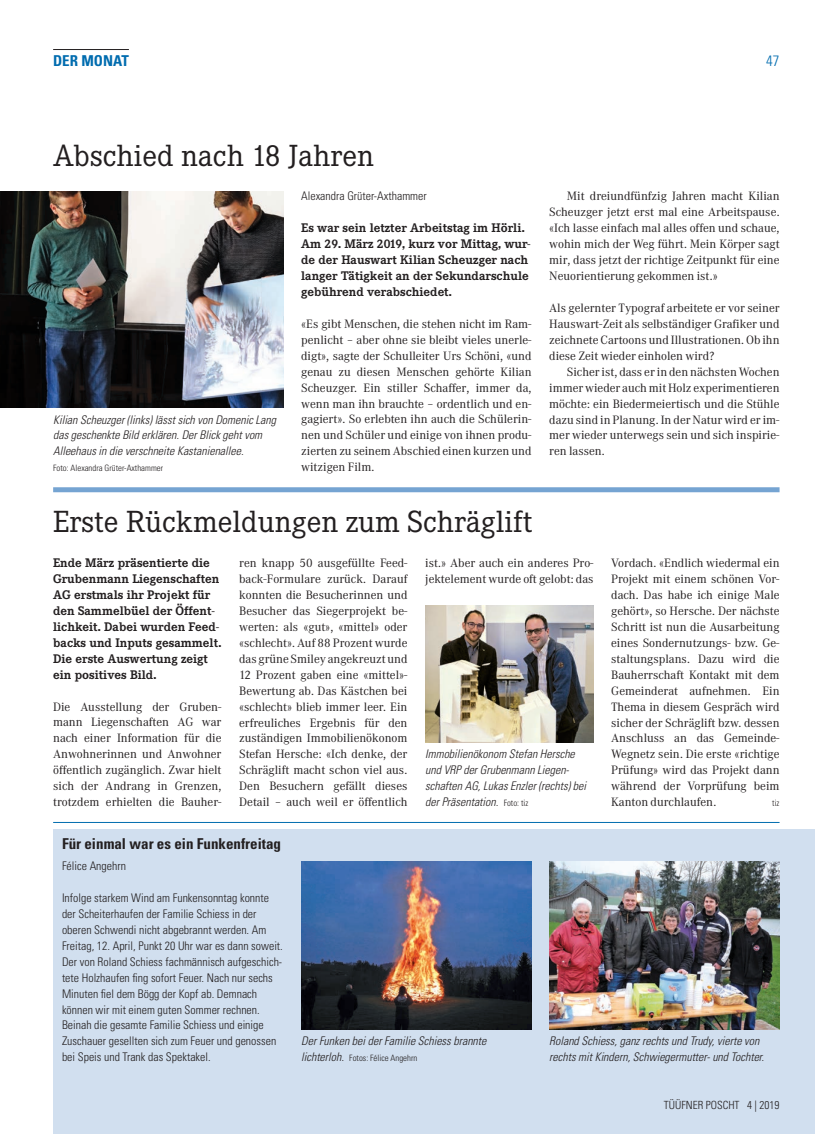
<style>
.page{position:relative;width:815px;height:1134px;background:#fff}
.page>*{position:absolute;margin:0;border:0;box-sizing:border-box;transform-origin:0 0}
.t1{font:30px "Corporate EBQ";color:#231f20}
.t2{font:700 condensed 15px "Univers LT Std";color:#231f20}
.t3{font:700 condensed 15px "Univers LT Std";color:#006caf}
.t4{font:300 condensed 15px "Univers LT Std";color:#006caf}
.t5{font:700 12.25px/16px "Corporate EBQ";color:#231f20}
.t6{font:11.88px/16px "Corporate ABQ";color:#231f20;text-align:justify}
.t7{font:300 condensed 11.88px/16px "Univers LT Std";color:#231f20}
.t8{font:italic 300 condensed 11.88px/16px "Univers LT Std";color:#231f20}
.t9{font:300 condensed 11.25px "Univers LT Std";color:#231f20}
.t10{font:300 condensed 8.75px "Univers LT Std";color:#231f20}
.s1{font-style:normal;font-size:8.75px}
.s2{font-style:italic;font-size:11.88px}
</style>
<div class="page">
<div style="left:53px;top:829px;width:762px;height:305px;background:#d1dfef"></div>
<hr style="left:53px;top:49px;width:76px;height:1px;background:#231f20">
<img style="left:301px;top:861px;width:230px;height:168px">
<img style="left:549px;top:861px;width:231px;height:168px">
<hr style="left:53px;top:822px;width:727px;height:1px;background:#006caf">
<img style="left:0;top:191px;width:283px;height:216px">
<div style="left:53px;top:487px;width:727px;height:5px;background:#75a4d2"></div>
<img style="left:425px;top:606px;width:169px;height:136px">
<p class="t3" style="left:53px;top:51px;width:77px">DER MONAT</p>
<p class="t4" style="left:766px;top:51px;width:15px">47</p>
<h1 class="t1" style="left:53px;top:138px;width:322px">Abschied nach 18 Jahren</h1>
<p class="t7" style="left:301px;top:188px;width:127px">Alexandra Grüter-Axthammer</p>
<p class="t5" style="left:301px;top:220px;width:231px">Es war sein letzter Arbeitstag im Hörli.<br>Am 29. März 2019, kurz vor Mittag, wur&shy;de der Hauswart Kilian Scheuzger nach langer Tätigkeit an der Sekundarschule gebührend verabschiedet.</p>
<p class="t6" style="left:301px;top:316px;width:232px">«Es gibt Menschen, die stehen nicht im Ram&shy;penlicht – aber ohne sie bleibt vieles unerle&shy;digt», sagte der Schulleiter Urs Schöni, «und genau zu diesen Menschen gehörte Kilian Scheuzger. Ein stiller Schaffer, immer da, wenn man ihn brauchte – ordentlich und en&shy;gagiert». So erlebten ihn auch die Schülerin&shy;nen und Schüler und einige von ihnen produ&shy;zierten zu seinem Abschied einen kurzen und witzigen Film.</p>
<p class="t6" style="left:549px;top:188px;width:232px;text-indent:18px">Mit dreiundfünfzig Jahren macht Kilian Scheuzger jetzt erst mal eine Arbeitspause. «Ich lasse einfach mal alles offen und schaue, wohin mich der Weg führt. Mein Körper sagt mir, dass jetzt der richtige Zeitpunkt für eine Neuorientierung gekommen ist.»</p>
<p class="t6" style="left:549px;top:300px;width:232px">Als gelernter Typograf arbeitete er vor seiner Hauswart-Zeit als selbständiger Grafiker und zeichnete Cartoons und Illustrationen. Ob ihn diese Zeit wieder einholen wird?</p>
<p class="t6" style="left:549px;top:364px;width:232px;text-indent:18px">Sicher ist, dass er in den nächsten Wochen immer wieder auch mit Holz experimentieren möchte: ein Biedermeiertisch und die Stühle dazu sind in Planung. In der Natur wird er im&shy;mer wieder unterwegs sein und sich inspirie&shy;ren lassen.</p>
<p class="t8" style="left:53px;top:411px;width:224px">Kilian Scheuzger (links) lässt sich von Domenic Lang das geschenkte Bild erklären. Der Blick geht vom<br>Alleehaus in die verschneite Kastanienallee.</p>
<p class="t10" style="left:53px;top:463px;width:112px">Foto: Alexandra Grüter-Axthammer</p>
<h1 class="t1" style="left:53px;top:505px;width:481px">Erste Rückmeldungen zum Schräglift</h1>
<p class="t5" style="left:53px;top:555px;width:170px">Ende März präsentierte die<br>Grubenmann Liegenschaften<br>AG erstmals ihr Projekt für den Sammelbüel der Öffent&shy;lichkeit. Dabei wurden Feed&shy;backs und Inputs gesammelt.<br>Die erste Auswertung zeigt ein positives Bild.</p>
<p class="t6" style="left:53px;top:698px;width:170px">Die Ausstellung der Gruben&shy;mann Liegenschaften AG war nach einer Information für die Anwohnerinnen und Anwohner öffentlich zugänglich. Zwar hielt sich der Andrang in Grenzen, trotzdem erhielten die Bauher-</p>
<p class="t6" style="left:425px;top:555px;width:170px">ist.» Aber auch ein anderes Pro&shy;jektelement wurde oft gelobt: das</p>
<p class="t6" style="left:611px;top:555px;width:170px">Vordach. «Endlich wiedermal ein Projekt mit einem schönen Vor&shy;dach. Das habe ich einige Male gehört», so Hersche. Der nächste Schritt ist nun die Ausarbeitung eines Sondernutzungs- bzw. Ge&shy;staltungsplans. Dazu wird die Bauherrschaft Kontakt mit dem Gemeinderat aufnehmen. Ein Thema in diesem Gespräch wird sicher der Schräglift bzw. dessen Anschluss an das Gemeinde-Wegnetz sein. Die erste «richtige Prüfung» wird das Projekt dann während der Vorprüfung beim Kanton durchlaufen.</p>
<p class="t6" style="left:239px;top:555px;width:170px">ren knapp 50 ausgefüllte Feed&shy;back-Formulare zurück. Darauf konnten die Besucherinnen und Besucher das Siegerprojekt be&shy;werten: als «gut», «mittel» oder «schlecht». Auf 88 Prozent wurde das grüne Smiley angekreuzt und 12 Prozent gaben eine «mittel»- Bewertung ab. Das Kästchen bei «schlecht» blieb immer leer. Ein erfreuliches Ergebnis für den zuständigen Immobilienökonom Stefan Hersche: «Ich denke, der Schräglift macht schon viel aus.<br>Den Besuchern gefällt dieses Detail – auch weil er öffentlich</p>
<p class="t8" style="left:425px;top:746px;width:162px">Immobilienökonom Stefan Hersche und VRP der Grubenmann Liegen&shy;schaften AG, Lukas Enzler (rechts) bei der Präsentation. <span class="s1">Foto: tiz</span></p>
<p class="t10" style="left:772px;top:798px;width:9px">tiz</p>
<p class="t2" style="left:62px;top:834px;width:221px">Für einmal war es ein Funkenfreitag</p>
<p class="t7" style="left:62px;top:858px;width:65px">Félice Angehrn</p>
<p class="t7" style="left:62px;top:890px;width:222px">Infolge starkem Wind am Funkensonntag konnte der Scheiterhaufen der Familie Schiess in der oberen Schwendi nicht abgebrannt werden. Am Freitag, 12. April, Punkt 20 Uhr war es dann soweit.<br>Der von Roland Schiess fachmännisch aufgeschich&shy;tete Holzhaufen fing sofort Feuer. Nach nur sechs Minuten fiel dem Bögg der Kopf ab. Demnach können wir mit einem guten Sommer rechnen.<br>Beinah die gesamte Familie Schiess und einige Zuschauer gesellten sich zum Feuer und genossen bei Speis und Trank das Spektakel.</p>
<p class="t8" style="left:301px;top:1033px;width:187px">Der Funken bei der Familie Schiess brannte</p>
<p class="t10" style="left:301px;top:1053px;width:118px"><span class="s2">lichterloh.</span> Fotos: Félice Angehrn</p>
<p class="t8" style="left:549px;top:1033px;width:216px">Roland Schiess, ganz rechts und Trudy, vierte von rechts mit Kindern, Schwiegermutter- und Tochter.</p>
<p class="t9" style="left:664px;top:1098px;width:117px">TÜÜFNER POSCHT 4 | 2019</p>
</div>
